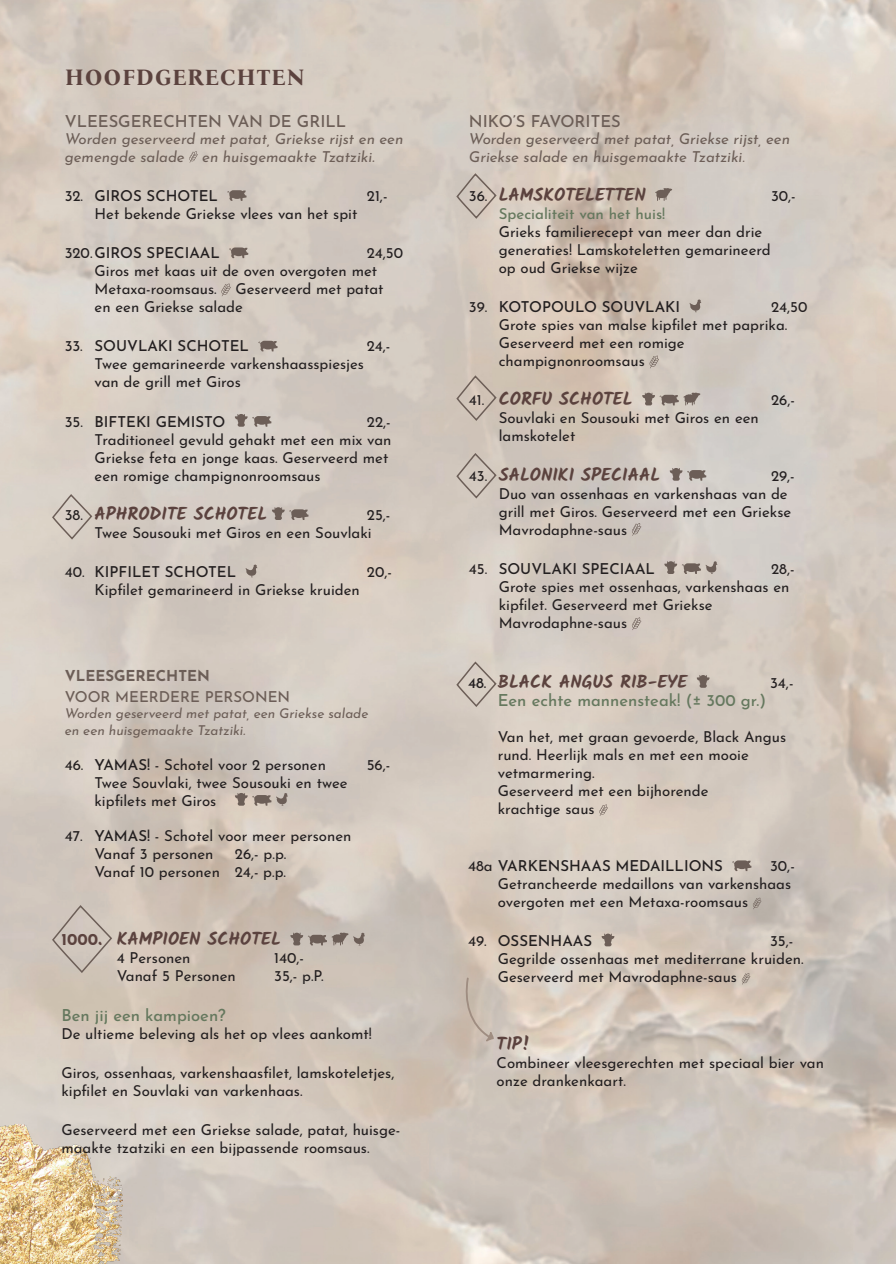
<style>
.page{position:relative;width:896px;height:1264px;background:#fff}
.page>*{position:absolute;margin:0;border:0;box-sizing:border-box;transform-origin:0 0}
.t1{font:700 22.5px "Bona Nova";letter-spacing:.04em;color:#5b423e}
.t2{font:700 18px "Kalam";color:#5b423e}
.t3{font:500 16.5px "Josefin Sans";color:#65785e}
.t4{font:500 16.5px "Josefin Sans";color:#6c5e57}
.t5{font:15px/18px "Josefin Sans";color:#231f20}
.t6{font:500 15px "Josefin Sans";color:#231f20}
.t7{font:italic 15px/18px "Josefin Sans";color:#6c5e57}
.t8{font:500 15px "Josefin Sans";color:#65785e}
.t9{font:500 15px "Josefin Sans";color:#6c5e57}
.t10{font:700 15px "Josefin Sans";color:#6c5e57}
.t11{font:italic 13.5px/16.5px "Josefin Sans";color:#6c5e57}
.s1{font-weight:400}
.s2{font-family:"Josefin Sans";font-weight:400;font-size:15px;color:#231f20}
.s3{font-weight:500}
.s4{font-family:"Josefin Sans";font-size:16.5px}
.s5{font-size:13.5px}
.s6{font-family:"Josefin Sans";font-weight:500;font-size:15px;color:#231f20}
</style>
<div class="page">
<img style="left:0;top:0;width:896px;height:1264px">
<img style="left:0;top:1124px;width:122px;height:140px">
<svg style="left:655px;top:188px;width:17px;height:13px"></svg>
<svg style="left:689px;top:299px;width:12px;height:13px"></svg>
<svg style="left:649px;top:355px;width:10px;height:13px"></svg>
<svg style="left:642px;top:393px;width:58px;height:12px"></svg>
<svg style="left:669px;top:468px;width:37px;height:13px"></svg>
<svg style="left:631px;top:523px;width:10px;height:13px"></svg>
<svg style="left:664px;top:561px;width:53px;height:13px"></svg>
<svg style="left:631px;top:617px;width:10px;height:13px"></svg>
<svg style="left:189px;top:151px;width:9px;height:12px"></svg>
<svg style="left:227px;top:190px;width:19px;height:11px"></svg>
<svg style="left:229px;top:247px;width:19px;height:11px"></svg>
<svg style="left:221px;top:283px;width:10px;height:13px"></svg>
<svg style="left:258px;top:341px;width:19px;height:10px"></svg>
<svg style="left:235px;top:414px;width:36px;height:13px"></svg>
<svg style="left:272px;top:507px;width:36px;height:13px"></svg>
<svg style="left:245px;top:564px;width:12px;height:13px"></svg>
<svg style="left:235px;top:793px;width:53px;height:13px"></svg>
<svg style="left:696px;top:675px;width:13px;height:13px"></svg>
<svg style="left:599px;top:804px;width:9px;height:12px"></svg>
<svg style="left:732px;top:860px;width:19px;height:11px"></svg>
<svg style="left:752px;top:897px;width:9px;height:12px"></svg>
<svg style="left:601px;top:933px;width:13px;height:13px"></svg>
<svg style="left:741px;top:973px;width:9px;height:11px"></svg>
<svg style="left:455px;top:172px;width:42px;height:48px"></svg>
<svg style="left:51px;top:493px;width:42px;height:48px"></svg>
<svg style="left:455px;top:374px;width:42px;height:48px"></svg>
<svg style="left:455px;top:452px;width:42px;height:48px"></svg>
<svg style="left:455px;top:660px;width:42px;height:48px"></svg>
<svg style="left:463px;top:977px;width:31px;height:65px"></svg>
<svg style="left:290px;top:933px;width:75px;height:12px"></svg>
<svg style="left:51px;top:904px;width:62px;height:70px"></svg>
<h1 class="t1" style="left:65px;top:59px;width:241px">HOOFDGERECHTEN</h1>
<p class="t4" style="left:65px;top:109px;width:283px">VLEESGERECHTEN VAN DE GRILL</p>
<p class="t7" style="left:65px;top:128px;width:340px">Worden geserveerd met patat, Griekse rijst en een gemengde salade en huisgemaakte Tzatziki.</p>
<p class="t6" style="left:65px;top:184px;width:155px"><span class="s1">32.</span> GIROS SCHOTEL</p>
<p class="t5" style="left:367px;top:185px;width:22px">21,-</p>
<p class="t5" style="left:95px;top:203px;width:264px">Het bekende Griekse vlees van het spit</p>
<p class="t6" style="left:65px;top:242px;width:156px"><span class="s1">320.</span>GIROS SPECIAAL</p>
<p class="t5" style="left:95px;top:243px;width:310px;text-indent:272px">24,50<br>Giros met kaas uit de oven overgoten met<br>Metaxa-roomsaus.</p>
<p class="t5" style="left:95px;top:279px;width:290px;text-indent:141px">Geserveerd met patat en een Griekse salade</p>
<p class="t6" style="left:65px;top:335px;width:186px"><span class="s1">33.</span> SOUVLAKI SCHOTEL</p>
<p class="t5" style="left:367px;top:336px;width:25px">24,-</p>
<p class="t5" style="left:95px;top:354px;width:271px">Twee gemarineerde varkenshaasspiesjes van de grill met Giros</p>
<p class="t6" style="left:65px;top:410px;width:162px"><span class="s1">35.</span> BIFTEKI GEMISTO</p>
<p class="t5" style="left:95px;top:411px;width:298px;text-indent:272px">22,-<br>Traditioneel gevuld gehakt met een mix van<br>Griekse feta en jonge kaas. Geserveerd met een romige champignonroomsaus</p>
<p class="t2" style="left:65px;top:503px;width:204px"><span class="s2">38.</span> APHRODITE SCHOTEL</p>
<p class="t5" style="left:95px;top:504px;width:297px;text-indent:272px">25,-<br>Twee Sousouki met Giros en een Souvlaki</p>
<p class="t6" style="left:65px;top:561px;width:173px"><span class="s1">40.</span> KIPFILET SCHOTEL</p>
<p class="t5" style="left:367px;top:562px;width:27px">20,-</p>
<p class="t5" style="left:95px;top:580px;width:267px">Kipfilet gemarineerd in Griekse kruiden</p>
<p class="t10" style="left:65px;top:664px;width:147px">VLEESGERECHTEN</p>
<p class="t9" style="left:65px;top:685px;width:227px">VOOR MEERDERE PERSONEN</p>
<p class="t11" style="left:65px;top:704px;width:305px">Worden geserveerd met patat, een Griekse salade en een huisgemaakte Tzatziki.</p>
<p class="t5" style="left:65px;top:754px;width:263px">46. <span class="s3">YAMAS!</span> - Schotel voor 2 personen</p>
<p class="t5" style="left:367px;top:754px;width:25px">56,-</p>
<p class="t5" style="left:94px;top:772px;width:254px">Twee Souvlaki, twee Sousouki en twee kipfilets met Giros</p>
<p class="t5" style="left:94px;top:825px;width:258px;text-indent:-30px">47. <span class="s3">YAMAS!</span> - Schotel voor meer personen<br>Vanaf 3 personen</p>
<p class="t5" style="left:94px;top:843px;width:193px;text-align:right">26,- p.p.<br>Vanaf 10 personen 24,- p.p.</p>
<p class="t2" style="left:61px;top:929px;width:221px"><span class="s4">1000</span>. KAMPIOEN SCHOTEL</p>
<p class="t5" style="left:117px;top:948px;width:75px">4 Personen</p>
<p class="t5" style="left:274px;top:948px;width:31px">140,-</p>
<p class="t5" style="left:117px;top:966px;width:121px">Vanaf 5 Personen</p>
<p class="t5" style="left:274px;top:966px;width:51px">35,- p.P.</p>
<p class="t3" style="left:61px;top:1002px;width:166px">Ben jij een kampioen?</p>
<p class="t5" style="left:61px;top:1023px;width:312px">De ultieme beleving als het op vlees aankomt!</p>
<p class="t5" style="left:61px;top:1062px;width:334px">Giros, ossenhaas, varkenshaasfilet, lamskoteletjes, kipfilet en Souvlaki van varkenhaas.</p>
<p class="t5" style="left:61px;top:1120px;width:340px">Geserveerd met een Griekse salade, patat, huisge&shy;maakte tzatziki en een bijpassende roomsaus.</p>
<p class="t4" style="left:469px;top:109px;width:153px">NIKO’S FAVORITES</p>
<p class="t7" style="left:469px;top:128px;width:322px">Worden geserveerd met patat, Griekse rijst, een<br>Griekse salade en huisgemaakte Tzatziki<span class="s5">.</span></p>
<p class="t2" style="left:469px;top:184px;width:178px"><span class="s2">36.</span> LAMSKOTELETTEN</p>
<p class="t5" style="left:771px;top:185px;width:26px">30,-</p>
<p class="t8" style="left:498px;top:202px;width:168px">Specialiteit van het huis!</p>
<p class="t5" style="left:498px;top:221px;width:273px">Grieks familierecept van meer dan drie generaties! Lamskoteletten gemarineerd op oud Griekse wijze</p>
<p class="t6" style="left:469px;top:296px;width:213px"><span class="s1">39.</span> KOTOPOULO SOUVLAKI</p>
<p class="t5" style="left:498px;top:297px;width:310px;text-indent:272px">24,50<br>Grote spies van malse kipfilet met paprika.<br>Geserveerd met een romige champignonroomsaus</p>
<p class="t2" style="left:469px;top:389px;width:165px"><span class="s2">41.</span> CORFU SCHOTEL</p>
<p class="t5" style="left:771px;top:390px;width:25px">26,-</p>
<p class="t5" style="left:498px;top:408px;width:262px">Souvlaki en Sousouki met Giros en een lamskotelet</p>
<p class="t2" style="left:469px;top:464px;width:193px"><span class="s2">43.</span> SALONIKI SPECIAAL</p>
<p class="t5" style="left:498px;top:465px;width:297px;text-indent:272px">29,-<br>Duo van ossenhaas en varkenshaas van de grill met Giros. Geserveerd met een Griekse<br>Mavrodaphne-saus</p>
<p class="t6" style="left:469px;top:557px;width:187px"><span class="s1">45.</span> SOUVLAKI SPECIAAL</p>
<p class="t5" style="left:498px;top:558px;width:297px;text-indent:272px">28,-<br>Grote spies met ossenhaas, varkenshaas en kipfilet. Geserveerd met Griekse<br>Mavrodaphne-saus</p>
<p class="t2" style="left:468px;top:671px;width:221px"><span class="s6">48.</span> BLACK ANGUS RIB-EYE</p>
<p class="t5" style="left:770px;top:672px;width:25px">34,-</p>
<p class="t3" style="left:498px;top:688px;width:270px">Een echte mannensteak! (± 300 gr.)</p>
<p class="t5" style="left:498px;top:726px;width:290px">Van het, met graan gevoerde, Black Angus rund. Heerlijk mals en met een mooie vetmarmering.<br>Geserveerd met een bijhorende<br>krachtige saus</p>
<p class="t6" style="left:468px;top:854px;width:256px"><span class="s1">48a</span> VARKENSHAAS MEDAILLIONS</p>
<p class="t5" style="left:498px;top:855px;width:298px;text-indent:272px">30,-<br>Getrancheerde medaillons van varkenshaas overgoten met een Metaxa-roomsaus</p>
<p class="t6" style="left:468px;top:930px;width:126px"><span class="s1">49.</span> OSSENHAAS</p>
<p class="t5" style="left:498px;top:931px;width:307px;text-indent:272px">35,-<br>Gegrilde ossenhaas met mediterrane kruiden.<br>Geserveerd met Mavrodaphne-saus</p>
<p class="t2" style="left:496px;top:1033px;width:35px">TIP!</p>
<p class="t5" style="left:496px;top:1052px;width:329px">Combineer vleesgerechten met speciaal bier van onze drankenkaart.</p>
</div>
